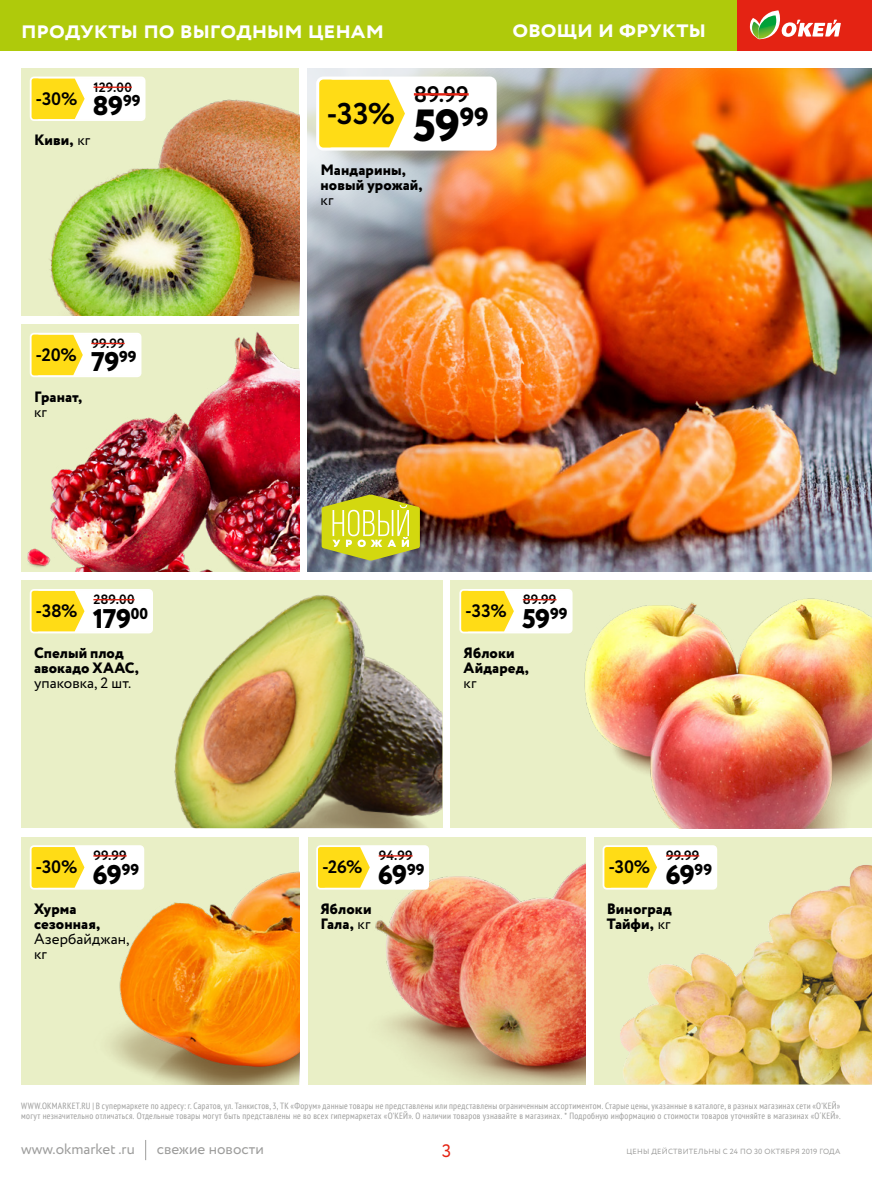
<style>
.page{position:relative;width:872px;height:1178px;background:#fff}
.page>*{position:absolute;margin:0;border:0;box-sizing:border-box;transform-origin:0 0}
.t1{font:800 45px "Circe";color:#000}
.t2{font:700 30px "Circe";color:#000}
.t3{font:800 27px "Circe";letter-spacing:-.025em;color:#000}
.t4{font:700 24px "Circe";letter-spacing:-.005em;color:#fff}
.t5{font:700 22.5px "Circe";color:#000}
.t6{font:700 18px "Circe";letter-spacing:-.05em;color:#000}
.t7{font:18px "Circe";color:#e42313}
.t8{font:800 15px/15px "Circe";letter-spacing:.005em;color:#000}
.t9{font:15px/15px "Circe";letter-spacing:.005em;color:#000}
.t10{font:15px "Circe";color:#9d9d9c}
.t11{font:700 13.5px "Circe";color:#000}
.t12{font:condensed 9px/10.5px "PT Sans";letter-spacing:.03em;color:#9d9d9c}
.t13{font:7.5px "Circe";letter-spacing:.03em;color:#9d9d9c}
.s1{font-weight:400}
</style>
<div class="page">
<img style="left:308px;top:68px;width:564px;height:504px">
<img style="left:307px;top:68px;width:258px;height:108px">
<svg style="left:322px;top:81px;width:83px;height:66px;background:#ffdf2b"></svg>
<hr style="left:414px;top:93px;width:55px;height:3px;background:#e42313">
<div style="left:316px;top:77px;width:180px;height:74px;border:3px solid #fff;border-radius:6px"></div>
<img style="left:22px;top:74px;width:277px;height:242px">
<svg style="left:21px;top:68px;width:195px;height:73px;fill:#e9efc6"></svg>
<svg style="left:33px;top:80px;width:52px;height:38px;background:#ffdf2c"></svg>
<hr style="left:94px;top:87px;width:38px;height:1px;background:#e42313">
<div style="left:30px;top:77px;width:115px;height:44px;border:2px solid #fff;border-radius:3px"></div>
<div style="left:21px;top:580px;width:421px;height:248px;background:#e9efc6"></div>
<img style="left:174px;top:595px;width:268px;height:233px">
<svg style="left:29px;top:590px;width:195px;height:64px"></svg>
<svg style="left:33px;top:592px;width:51px;height:38px;background:#ffde28"></svg>
<hr style="left:93px;top:599px;width:42px;height:1px;background:#e42313">
<div style="left:30px;top:589px;width:123px;height:44px;border:2px solid #fff;border-radius:3px"></div>
<div style="left:451px;top:580px;width:421px;height:248px;background:#e9efc6"></div>
<img style="left:584px;top:598px;width:288px;height:230px">
<svg style="left:450px;top:580px;width:192px;height:74px"></svg>
<svg style="left:463px;top:592px;width:51px;height:38px;background:#ffdf2b"></svg>
<hr style="left:523px;top:599px;width:33px;height:1px;background:#e42313">
<div style="left:459px;top:589px;width:113px;height:44px;border:2px solid #fff;border-radius:3px"></div>
<div style="left:594px;top:837px;width:278px;height:247px;background:#e9efc6"></div>
<img style="left:620px;top:865px;width:252px;height:219px">
<svg style="left:605px;top:848px;width:182px;height:62px"></svg>
<svg style="left:606px;top:848px;width:51px;height:38px;background:#ffdf2a"></svg>
<hr style="left:666px;top:855px;width:33px;height:1px;background:#e42313">
<div style="left:602px;top:845px;width:115px;height:44px;border:2px solid #fff;border-radius:3px"></div>
<div style="left:308px;top:837px;width:277px;height:247px;background:#e9efc6"></div>
<img style="left:375px;top:863px;width:210px;height:221px">
<svg style="left:316px;top:848px;width:183px;height:62px"></svg>
<svg style="left:319px;top:848px;width:51px;height:38px;background:#ffdf2b"></svg>
<hr style="left:379px;top:855px;width:33px;height:1px;background:#e42313">
<div style="left:316px;top:845px;width:113px;height:44px;border:2px solid #fff;border-radius:3px"></div>
<img style="left:21px;top:324px;width:278px;height:248px">
<svg style="left:21px;top:324px;width:191px;height:73px;fill:#e9efc6"></svg>
<svg style="left:33px;top:336px;width:50px;height:38px;background:#ffdf2b"></svg>
<hr style="left:91px;top:343px;width:34px;height:1px;background:#e42313">
<div style="left:30px;top:333px;width:111px;height:44px;border:2px solid #fff;border-radius:3px"></div>
<div style="left:21px;top:837px;width:278px;height:247px;background:#e9efc6"></div>
<img style="left:110px;top:871px;width:189px;height:213px">
<svg style="left:29px;top:848px;width:186px;height:62px"></svg>
<svg style="left:33px;top:848px;width:51px;height:38px;background:#ffde28"></svg>
<hr style="left:93px;top:855px;width:34px;height:1px;background:#e42313">
<div style="left:30px;top:845px;width:114px;height:44px;border:2px solid #fff;border-radius:3px"></div>
<img style="left:322px;top:494px;width:98px;height:67px">
<svg style="left:145px;top:1140px;width:1px;height:20px"></svg>
<div style="left:0;top:0;width:737px;height:51px;background:#afca0b"></div>
<div style="left:737px;top:0;width:135px;height:51px;background:#e42313"></div>
<svg style="left:750px;top:10px;width:91px;height:29px"></svg>
<h3 class="t4" style="left:21px;top:13px;width:364px">продукты по выгодным ценам</h3>
<h3 class="t4" style="left:512px;top:13px;width:195px">овощи и фрукты</h3>
<h3 class="t4" style="left:557px;top:13px;width:151px">свежая рыба</h3>
<h3 class="t4" style="left:608px;top:13px;width:99px">пекарня</h3>
<h3 class="t6" style="left:36px;top:87px;width:43px">-30%</h3>
<h3 class="t11" style="left:94px;top:78px;width:40px">129.00</h3>
<h3 class="t3" style="left:93px;top:88px;width:49px">89<sup>99</sup></h3>
<h3 class="t8" style="left:34px;top:134px;width:58px">Киви, <span class="s1">кг</span></h3>
<h3 class="t6" style="left:36px;top:343px;width:43px">-20%</h3>
<h3 class="t8" style="left:34px;top:390px;width:50px">Гранат,</h3>
<h3 class="t9" style="left:34px;top:404px;width:14px">кг</h3>
<h3 class="t11" style="left:91px;top:334px;width:35px">99.99</h3>
<h3 class="t3" style="left:91px;top:344px;width:47px">79<sup>99</sup></h3>
<h3 class="t6" style="left:36px;top:599px;width:43px">-38%</h3>
<h3 class="t11" style="left:93px;top:590px;width:43px">289.00</h3>
<h3 class="t3" style="left:93px;top:600px;width:57px">179<sup>00</sup></h3>
<h3 class="t8" style="left:34px;top:646px;width:107px">Спелый плод авокадо ХААС,</h3>
<h3 class="t9" style="left:34px;top:676px;width:99px">упаковка, 2 шт.</h3>
<h3 class="t6" style="left:36px;top:855px;width:43px">-30%</h3>
<h3 class="t11" style="left:93px;top:847px;width:35px">99.99</h3>
<h3 class="t3" style="left:93px;top:856px;width:48px">69<sup>99</sup></h3>
<h3 class="t8" style="left:34px;top:902px;width:68px">Хурма сезонная,</h3>
<h3 class="t9" style="left:34px;top:932px;width:97px">Азербайджан, кг</h3>
<h2 class="t2" style="left:326px;top:93px;width:70px">-33%</h2>
<h3 class="t5" style="left:414px;top:79px;width:56px">89.99</h3>
<h1 class="t1" style="left:413px;top:95px;width:77px">59<sup>99</sup></h1>
<h3 class="t8" style="left:320px;top:163px;width:104px">Мандарины, новый урожай,</h3>
<h3 class="t9" style="left:320px;top:193px;width:14px">кг</h3>
<h3 class="t6" style="left:465px;top:599px;width:43px">-33%</h3>
<h3 class="t11" style="left:523px;top:590px;width:35px">89.99</h3>
<h3 class="t3" style="left:522px;top:600px;width:47px">59<sup>99</sup></h3>
<h3 class="t8" style="left:463px;top:646px;width:67px">Яблоки<br>Айдаред,</h3>
<h3 class="t9" style="left:463px;top:676px;width:14px">кг</h3>
<h3 class="t6" style="left:322px;top:855px;width:42px">-26%</h3>
<h3 class="t8" style="left:320px;top:902px;width:53px">Яблоки<br>Гала, <span class="s1">кг</span></h3>
<h3 class="t11" style="left:379px;top:847px;width:35px">94.99</h3>
<h3 class="t3" style="left:378px;top:856px;width:48px">69<sup>99</sup></h3>
<h3 class="t6" style="left:608px;top:855px;width:43px">-30%</h3>
<h3 class="t11" style="left:666px;top:847px;width:35px">99.99</h3>
<h3 class="t3" style="left:665px;top:856px;width:48px">69<sup>99</sup></h3>
<h3 class="t8" style="left:607px;top:902px;width:66px">Виноград<br>Тайфи, <span class="s1">кг</span></h3>
<p class="t12" style="left:21px;top:1100px;width:820px">WWW.OKMARKET.RU | В супермаркете по адресу: г. Саратов, ул. Танкистов, 3, ТК «Форум» данные товары не представлены или представлены ограниченным ассортиментом. Старые цены, указанные в каталоге, в разных магазинах сети «О’КЕЙ» могут незначительно отличаться. Отдельные товары могут быть представлены не во всех гипермаркетах «О’КЕЙ». О наличии товаров узнавайте в магазинах. * Подробную информацию о стоимости товаров уточняйте в магазинах «О´КЕЙ».</p>
<h3 class="t10" style="left:21px;top:1139px;width:115px">www.okmarket .ru</h3>
<h3 class="t10" style="left:157px;top:1139px;width:109px">свежие новости</h3>
<h3 class="t7" style="left:442px;top:1139px;width:11px">3</h3>
<p class="t13" style="left:626px;top:1147px;width:215px">ЦЕНЫ ДЕЙСТВИТЕЛЬНЫ с 24 по 30 октября 2019 ГОДА</p>
</div>
